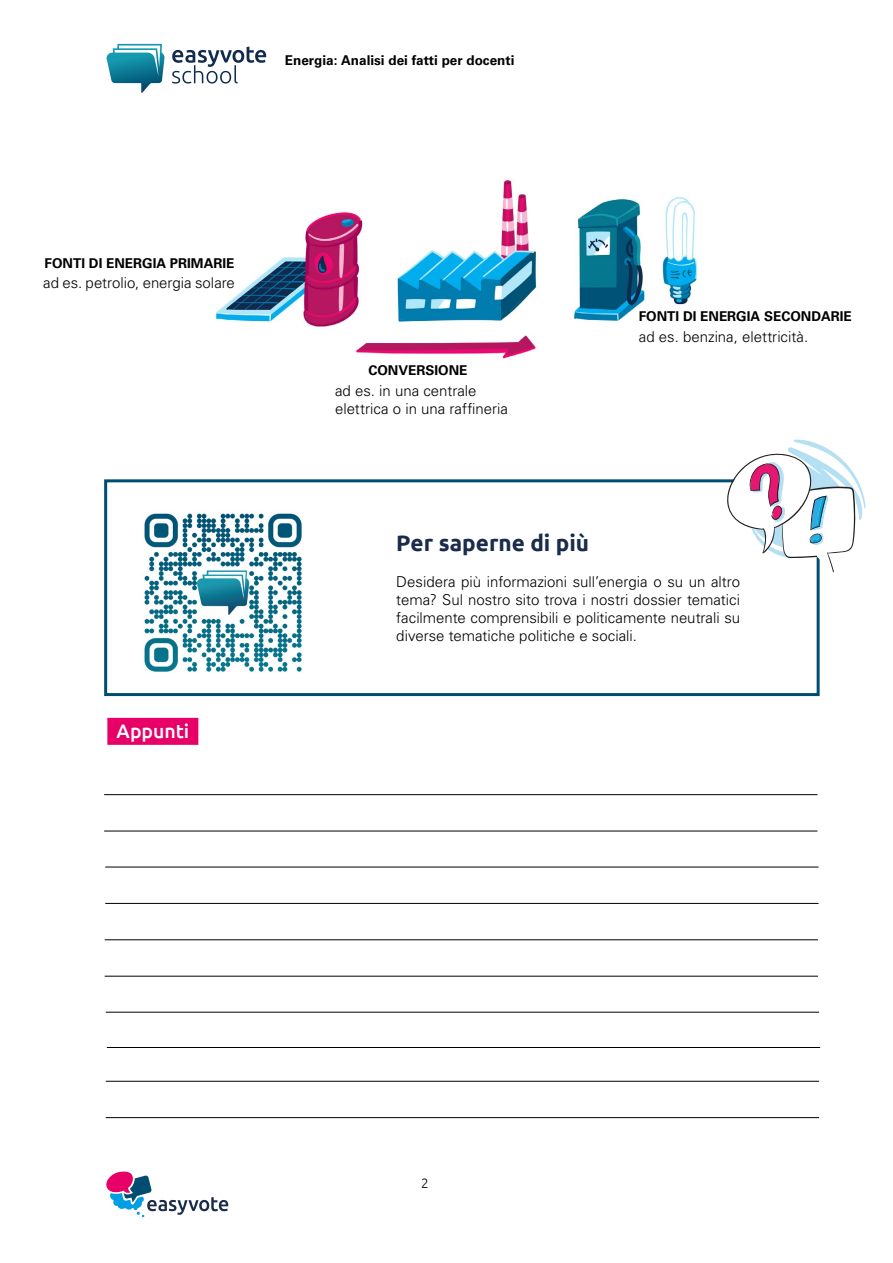
<style>
.page{position:relative;width:893px;height:1263px;background:#fff}
.page>*{position:absolute;margin:0;border:0;box-sizing:border-box;transform-origin:0 0}
.t1{font:700 22.5px "Ubuntu";color:#1a2b4c}
.t2{font:500 19.5px "Ubuntu";letter-spacing:-.005em;color:#fff}
.t3{font:300 15px/18px "Univers LT Std";color:#000;text-align:justify}
.t4{font:300 15px/18px "Univers";color:#000}
.t5{font:700 13.5px "Univers";color:#000}
.t6{font:300 13.5px "Ubuntu";color:#000}
</style>
<div class="page">
<svg style="left:106px;top:1171px;width:122px;height:46px"></svg>
<svg style="left:172px;top:47px;width:94px;height:37px"></svg>
<svg style="left:106px;top:44px;width:59px;height:49px"></svg>
<div style="left:104px;top:479px;width:716px;height:217px;border:3px solid #004d72"></div>
<svg style="left:726px;top:439px;width:140px;height:133px"></svg>
<img style="left:144px;top:513px;width:158px;height:159px">
<div style="left:107px;top:718px;width:91px;height:27px;background:#e60067"></div>
<hr style="left:104px;top:794px;width:713px;height:1px;background:#000">
<hr style="left:104px;top:831px;width:713px;height:1px;background:#000">
<hr style="left:105px;top:867px;width:713px;height:1px;background:#000">
<hr style="left:105px;top:903px;width:713px;height:1px;background:#000">
<hr style="left:105px;top:939px;width:713px;height:1px;background:#000">
<hr style="left:105px;top:976px;width:713px;height:1px;background:#000">
<hr style="left:106px;top:1012px;width:713px;height:1px;background:#000">
<hr style="left:107px;top:1047px;width:713px;height:1px;background:#000">
<hr style="left:106px;top:1081px;width:713px;height:1px;background:#000">
<hr style="left:106px;top:1117px;width:713px;height:1px;background:#000">
<img style="left:216px;top:179px;width:482px;height:180px">
<p class="t5" style="left:285px;top:53px;width:231px">Energia: Analisi dei fatti per docenti</p>
<p class="t5" style="left:45px;top:255px;width:191px">FONTI DI ENERGIA PRIMARIE</p>
<p class="t4" style="left:43px;top:274px;width:193px">ad es. petrolio, energia solare</p>
<h2 class="t2" style="left:116px;top:719px;width:74px">Appunti</h2>
<p class="t5" style="left:639px;top:309px;width:215px">FONTI DI ENERGIA SECONDARIE</p>
<p class="t5" style="left:368px;top:362px;width:101px">CONVERSIONE</p>
<p class="t4" style="left:335px;top:382px;width:175px">ad es. in una centrale elettrica o in una raffineria</p>
<p class="t4" style="left:639px;top:328px;width:171px">ad es. benzina, elettricità.</p>
<h1 class="t1" style="left:396px;top:530px;width:194px">Per saperne di più</h1>
<p class="t3" style="left:396px;top:573px;width:345px">Desidera più informazioni sull’energia o su un altro tema? Sul nostro sito trova i nostri dossier tematici facilmente comprensibili e politicamente neutrali su diverse tematiche politiche e sociali.</p>
<p class="t6" style="left:421px;top:1175px;width:9px">2</p>
</div>
